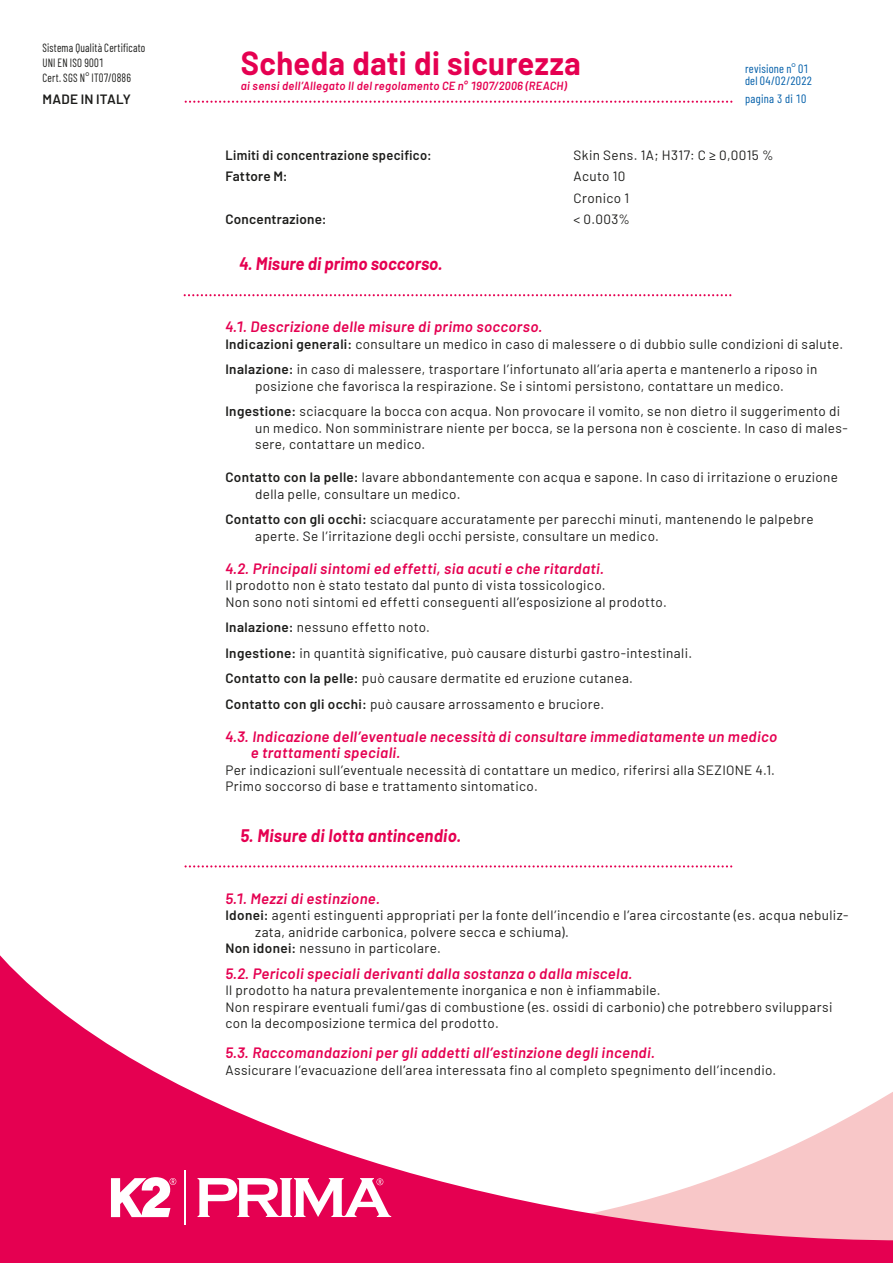
<style>
.page{position:relative;width:893px;height:1263px;background:#fff}
.page>*{position:absolute;margin:0;border:0;box-sizing:border-box;transform-origin:0 0}
.t1{font:700 32.55px "Barlow";letter-spacing:.015em;color:#e50051;scale:.95 1}
.t2{font:italic 700 17.7px "Barlow";letter-spacing:.01em;color:#e50051;scale:.95 1}
.t3{font:italic 600 15px/16.5px "Barlow";letter-spacing:.025em;color:#e50051}
.t4{font:13.5px/16.5px "Barlow";letter-spacing:.025em;color:#1d1d1b}
.t5{font:600 13.5px "Barlow";letter-spacing:.02em;color:#1d1d1b}
.t6{font:600 13.5px "Barlow";letter-spacing:.02em;color:#1d1d1b;scale:.95 1}
.t7{font:12px/15px "Barlow Condensed";letter-spacing:.02em;color:#1d1d1b;scale:.9 1}
.t8{font:12px/12px "Barlow Condensed";letter-spacing:.02em;color:#005ea9}
.t9{font:italic 600 11.85px "Barlow";letter-spacing:.03em;color:#e50051;scale:.95 1}
.s1{font-weight:600}
</style>
<div class="page">
<svg style="left:0;top:955px;width:893px;height:308px"></svg>
<hr style="left:184px;top:1170px;width:2px;height:54px;background:#fff">
<svg style="left:198px;top:1178px;width:193px;height:39px"></svg>
<svg style="left:111px;top:1177px;width:65px;height:40px"></svg>
<svg style="left:185px;top:101px;width:547px;height:2px"></svg>
<svg style="left:184px;top:294px;width:547px;height:2px"></svg>
<svg style="left:185px;top:865px;width:547px;height:2px"></svg>
<p class="t7" style="left:43px;top:40px;width:116px">Sistema Qualità Certificato<br>UNI EN ISO 9001<br>Cert. SGS N° IT07/0886</p>
<h1 class="t1" style="left:241px;top:39px;width:359px">Scheda dati di sicurezza</h1>
<p class="t9" style="left:241px;top:77px;width:345px">ai sensi dell’Allegato II del regolamento CE n° 1907/2006 (REACH)</p>
<p class="t5" style="left:43px;top:89px;width:90px">MADE IN ITALY</p>
<p class="t8" style="left:745px;top:61px;width:69px">revisione n° 01 del 04/02/2022</p>
<p class="t8" style="left:745px;top:92px;width:63px">pagina 3 di 10</p>
<p class="t6" style="left:225px;top:145px;width:219px">Limiti di concentrazione specifico:</p>
<p class="t4" style="left:574px;top:146px;width:201px">Skin Sens. 1A; H317: C ≥ 0,0015 %</p>
<p class="t5" style="left:225px;top:166px;width:64px">Fattore M:</p>
<p class="t4" style="left:574px;top:165px;width:57px;line-height:21.3px">Acuto 10<br>Cronico 1</p>
<p class="t5" style="left:225px;top:209px;width:103px">Concentrazione:</p>
<p class="t4" style="left:574px;top:210px;width:58px">&lt; 0.003%</p>
<h2 class="t2" style="left:240px;top:251px;width:215px">4. Misure di primo soccorso.</h2>
<p class="t3" style="left:225px;top:317px;width:319px">4.1. Descrizione delle misure di primo soccorso.</p>
<p class="t4" style="left:225px;top:330px;width:619px;line-height:25.5px"><span class="s1">Indicazioni generali:</span> consultare un medico in caso di malessere o di dubbio sulle condizioni di salute.<br><span class="s1">Inalazione:</span> in caso di malessere, trasportare l’infortunato all’aria aperta e mantenerlo a riposo in</p>
<p class="t4" style="left:225px;top:372px;width:616px;line-height:25.5px;text-indent:30px">posizione che favorisca la respirazione. Se i sintomi persistono, contattare un medico.<br><span class="s1">Ingestione:</span> sciacquare la bocca con acqua. Non provocare il vomito, se non dietro il suggerimento di</p>
<p class="t4" style="left:255px;top:418px;width:594px">un medico. Non somministrare niente per bocca, se la persona non è cosciente. In caso di males&shy;sere, contattare un medico.</p>
<p class="t4" style="left:255px;top:468px;width:584px;text-indent:-30px"><span class="s1">Contatto con la pelle:</span> lavare abbondantemente con acqua e sapone. In caso di irritazione o eruzione della pelle, consultare un medico.</p>
<p class="t4" style="left:255px;top:510px;width:560px;text-indent:-30px"><span class="s1">Contatto con gli occhi:</span> sciacquare accuratamente per parecchi minuti, mantenendo le palpebre aperte. Se l’irritazione degli occhi persiste, consultare un medico.</p>
<p class="t3" style="left:225px;top:559px;width:380px">4.2. Principali sintomi ed effetti, sia acuti e che ritardati.</p>
<p class="t4" style="left:225px;top:576px;width:443px">Il prodotto non è stato testato dal punto di vista tossicologico.<br>Non sono noti sintomi ed effetti conseguenti all’esposizione al prodotto.</p>
<p class="t4" style="left:225px;top:613px;width:468px;line-height:25.5px"><span class="s1">Inalazione:</span> nessuno effetto noto.<br><span class="s1">Ingestione:</span> in quantità significative, può causare disturbi gastro-intestinali.<br><span class="s1">Contatto con la pelle:</span> può causare dermatite ed eruzione cutanea.<br><span class="s1">Contatto con gli occhi:</span> può causare arrossamento e bruciore.</p>
<p class="t3" style="left:251px;top:727px;width:528px;text-indent:-26px">4.3. Indicazione dell’eventuale necessità di consultare immediatamente un medico e trattamenti speciali.</p>
<p class="t4" style="left:225px;top:760px;width:551px">Per indicazioni sull’eventuale necessità di contattare un medico, riferirsi alla SEZIONE 4.1.<br>Primo soccorso di base e trattamento sintomatico.</p>
<h2 class="t2" style="left:240px;top:822px;width:234px">5. Misure di lotta antincendio.</h2>
<p class="t3" style="left:225px;top:889px;width:156px">5.1. Mezzi di estinzione.</p>
<p class="t4" style="left:225px;top:906px;width:624px"><span class="s1">Idonei:</span> agenti estinguenti appropriati per la fonte dell’incendio e l’area circostante (es. acqua nebuliz-</p>
<p class="t4" style="left:255px;top:922px;width:315px">zata, anidride carbonica, polvere secca e schiuma).</p>
<p class="t4" style="left:225px;top:939px;width:217px"><span class="s1">Non idonei:</span> nessuno in particolare.</p>
<p class="t3" style="left:225px;top:964px;width:409px">5.2. Pericoli speciali derivanti dalla sostanza o dalla miscela.</p>
<p class="t4" style="left:225px;top:981px;width:609px">Il prodotto ha natura prevalentemente inorganica e non è infiammabile.<br>Non respirare eventuali fumi/gas di combustione (es. ossidi di carbonio) che potrebbero svilupparsi con la decomposizione termica del prodotto.</p>
<p class="t3" style="left:225px;top:1043px;width:431px">5.3. Raccomandazioni per gli addetti all’estinzione degli incendi.</p>
<p class="t4" style="left:225px;top:1060px;width:552px">Assicurare l’evacuazione dell’area interessata fino al completo spegnimento dell’incendio.</p>
</div>
